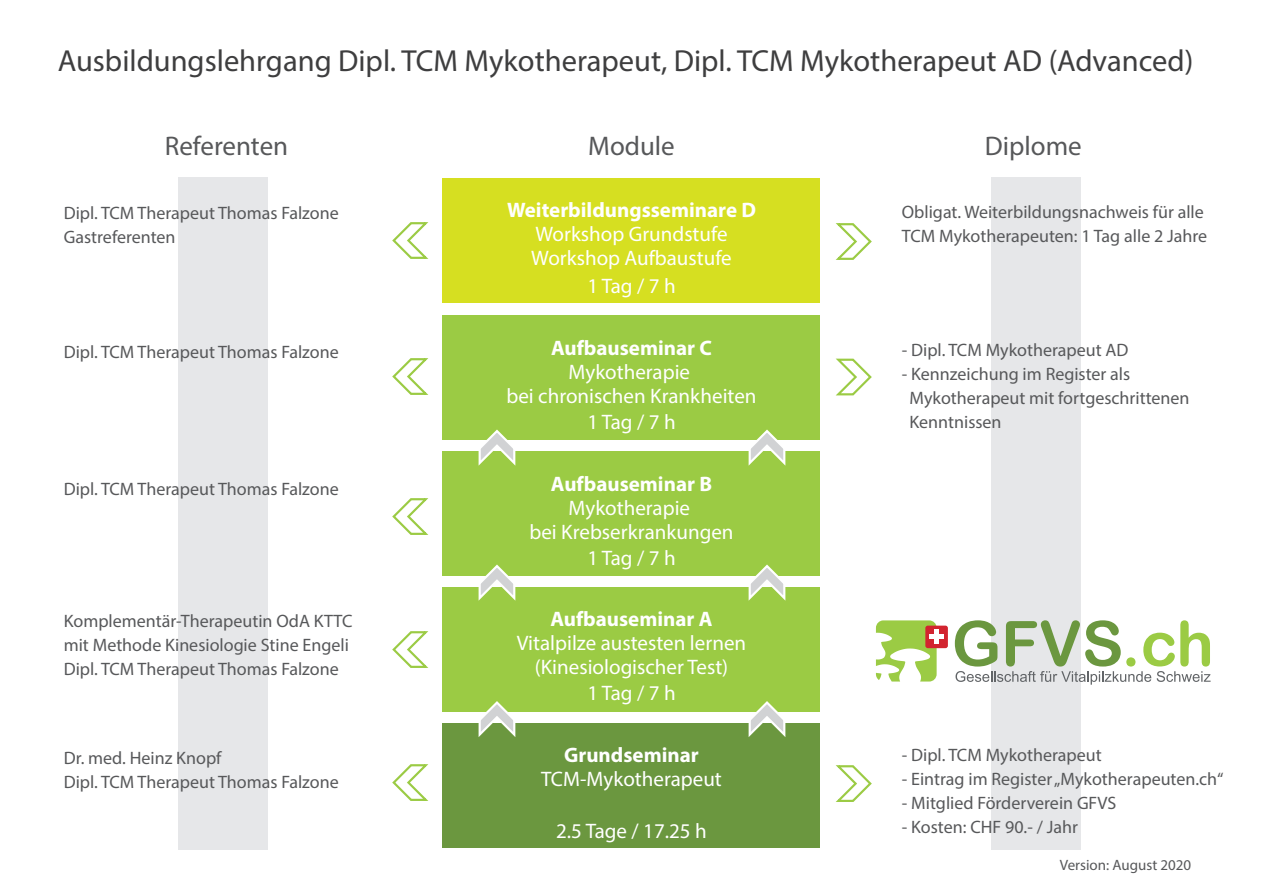
<style>
.page{position:relative;width:1263px;height:893px;background:#fff}
.page>*{position:absolute;margin:0;border:0;box-sizing:border-box;transform-origin:0 0}
.t1{font:30.45px "Myriad Pro";color:#3e3e3f}
.t2{font:27px "Myriad Pro";color:#57585a}
.t3{font:21px/24px "Myriad Pro";color:#fff;text-align:center}
.t4{font:700 21px "Myriad Pro";color:#fff}
.t5{font:18px/24px "Myriad Pro";color:#57585a}
.t6{font:15px "Myriad Pro";color:#57585a}
</style>
<div class="page">
<div style="left:991px;top:177px;width:89px;height:672px;background:#e6e7e9"></div>
<div style="left:179px;top:177px;width:89px;height:672px;background:#e6e7e9"></div>
<svg style="left:876px;top:620px;width:61px;height:61px"></svg>
<div style="left:925px;top:626px;width:23px;height:22px;background:#d2242f;border-radius:2px"></div>
<div style="left:934px;top:630px;width:5px;height:14px;background:#fff"></div>
<hr style="left:930px;top:635px;width:14px;height:4px;background:#fff">
<svg style="left:955px;top:620px;width:255px;height:65px"></svg>
<div style="left:442px;top:587px;width:378px;height:125px;background:#9bcb44"></div>
<div style="left:442px;top:723px;width:378px;height:125px;background:#6b973f"></div>
<div style="left:442px;top:451px;width:378px;height:125px;background:#9bcb44"></div>
<div style="left:442px;top:315px;width:378px;height:125px;background:#9bcb44"></div>
<div style="left:442px;top:178px;width:378px;height:125px;background:#d6df21"></div>
<svg style="left:478px;top:701px;width:38px;height:36px"></svg>
<svg style="left:748px;top:701px;width:38px;height:36px"></svg>
<svg style="left:835px;top:765px;width:37px;height:37px"></svg>
<svg style="left:835px;top:358px;width:37px;height:38px"></svg>
<svg style="left:835px;top:223px;width:37px;height:37px"></svg>
<svg style="left:392px;top:222px;width:37px;height:37px"></svg>
<svg style="left:392px;top:358px;width:37px;height:37px"></svg>
<svg style="left:392px;top:498px;width:37px;height:37px"></svg>
<svg style="left:392px;top:631px;width:37px;height:37px"></svg>
<svg style="left:392px;top:764px;width:37px;height:37px"></svg>
<svg style="left:478px;top:564px;width:38px;height:37px"></svg>
<svg style="left:748px;top:564px;width:38px;height:37px"></svg>
<svg style="left:478px;top:429px;width:38px;height:37px"></svg>
<svg style="left:748px;top:429px;width:38px;height:37px"></svg>
<h1 class="t1" style="left:58px;top:42px;width:1137px">Ausbildungslehrgang Dipl. TCM Mykotherapeut, Dipl. TCM Mykotherapeut AD (Advanced)</h1>
<h2 class="t2" style="left:165px;top:129px;width:125px">Referenten</h2>
<h2 class="t2" style="left:985px;top:129px;width:98px">Diplome</h2>
<h2 class="t2" style="left:588px;top:129px;width:88px">Module</h2>
<p class="t5" style="left:64px;top:201px;width:276px">Dipl. TCM Therapeut Thomas Falzone<br>Gastreferenten</p>
<p class="t4" style="left:507px;top:196px;width:250px">Weiterbildungsseminare D</p>
<p class="t3" style="left:531px;top:221px;width:202px;text-align:left">Workshop Grundstufe<br>Workshop Aufbaustufe</p>
<p class="t5" style="left:902px;top:199px;width:307px">Obligat. Weiterbildungsnachweis für alle<br>TCM Mykotherapeuten: 1 Tag alle 2 Jahre</p>
<p class="t3" style="left:587px;top:273px;width:90px">1 Tag / 7 h</p>
<p class="t5" style="left:64px;top:339px;width:276px">Dipl. TCM Therapeut Thomas Falzone</p>
<p class="t4" style="left:551px;top:334px;width:162px">Aufbauseminar C</p>
<p class="t3" style="left:506px;top:359px;width:252px">Mykotherapie<br>bei chronischen Krankheiten</p>
<p class="t3" style="left:587px;top:409px;width:90px">1 Tag / 7 h</p>
<p class="t5" style="left:902px;top:338px;width:228px">- Dipl. TCM Mykotherapeut AD</p>
<p class="t5" style="left:909px;top:362px;width:282px;text-indent:-8px">- Kennzeichung im Register als<br>Mykotherapeut mit fortgeschrittenen<br>Kenntnissen</p>
<p class="t5" style="left:64px;top:476px;width:276px">Dipl. TCM Therapeut Thomas Falzone</p>
<p class="t4" style="left:551px;top:470px;width:163px">Aufbauseminar B</p>
<p class="t3" style="left:529px;top:495px;width:206px">Mykotherapie<br>bei Krebserkrankungen</p>
<p class="t3" style="left:587px;top:545px;width:90px">1 Tag / 7 h</p>
<p class="t5" style="left:64px;top:609px;width:290px">Komplementär-Therapeutin OdA KTTC mit Methode Kinesiologie Stine Engeli<br>Dipl. TCM Therapeut Thomas Falzone</p>
<p class="t4" style="left:550px;top:605px;width:164px">Aufbauseminar A</p>
<p class="t3" style="left:517px;top:630px;width:231px">Vitalpilze austesten lernen (Kinesiologischer Test)</p>
<p class="t3" style="left:587px;top:681px;width:90px">1 Tag / 7 h</p>
<p class="t5" style="left:64px;top:746px;width:276px">Dr. med. Heinz Knopf<br>Dipl. TCM Therapeut Thomas Falzone</p>
<p class="t4" style="left:564px;top:741px;width:136px">Grundseminar</p>
<p class="t3" style="left:541px;top:766px;width:182px">TCM-Mykotherapeut</p>
<p class="t3" style="left:556px;top:818px;width:152px">2.5 Tage / 17.25 h</p>
<p class="t5" style="left:902px;top:743px;width:201px">- Dipl. TCM Mykotherapeut</p>
<p class="t5" style="left:902px;top:767px;width:323px">- Eintrag im Register „Mykotherapeuten.ch“</p>
<p class="t5" style="left:902px;top:791px;width:216px">- Mitglied Förderverein GFVS</p>
<p class="t5" style="left:902px;top:815px;width:178px">- Kosten: CHF 90.- / Jahr</p>
<p class="t6" style="left:1060px;top:856px;width:133px">Version: August 2020</p>
</div>
